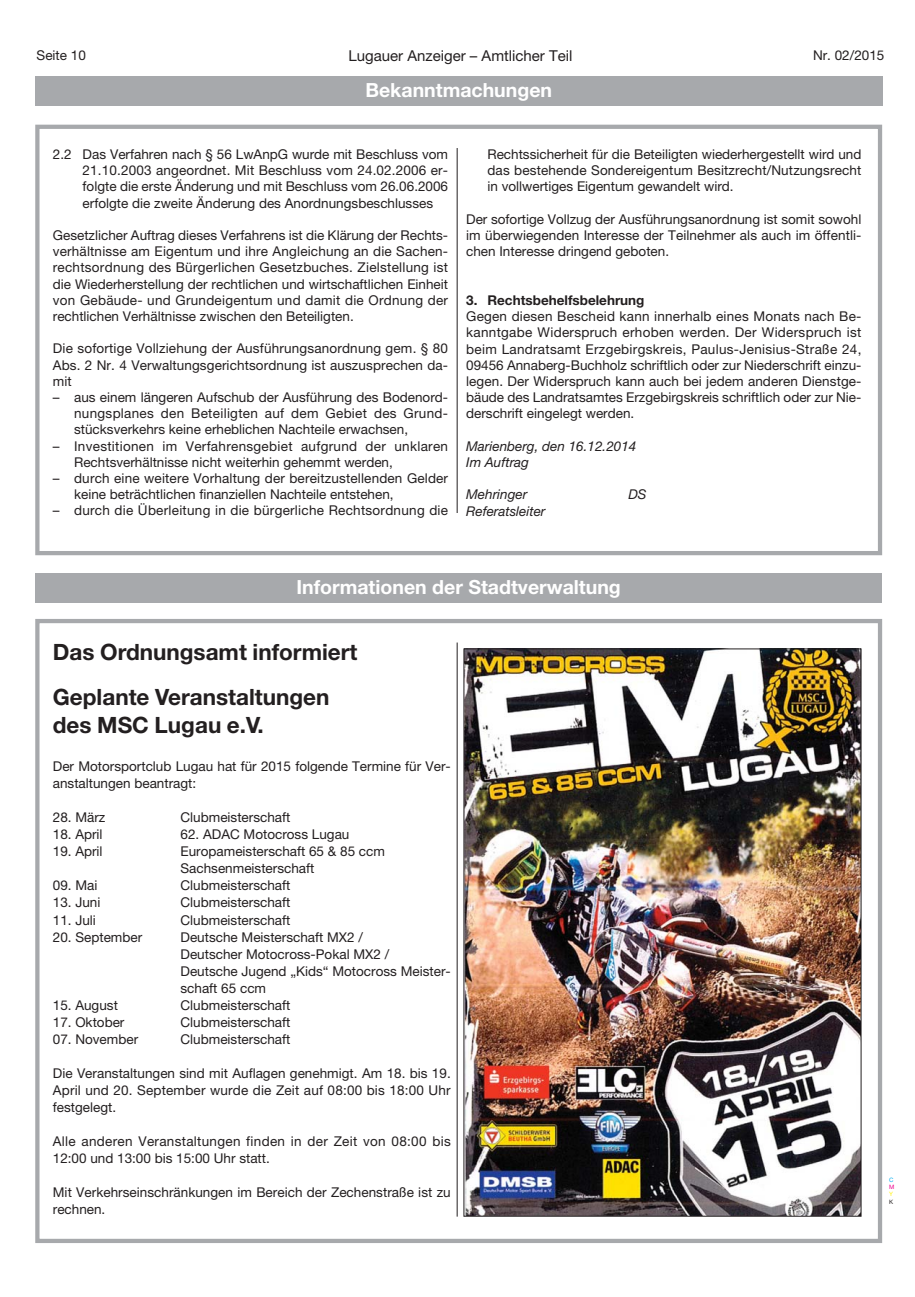
<style>
.page{position:relative;width:915px;height:1297px;background:#fff}
.page>*{position:absolute;margin:0;border:0;box-sizing:border-box;transform-origin:0 0}
.t1{font:700 22.5px/44.8px "Helvetica Neue";color:#231f20}
.t2{font:700 19.5px "Helvetica Neue";color:#fff}
.t3{font:15px "Helvetica Neue";color:#231f20}
.t4{font:13.5px/16.2px "Helvetica Neue";color:#231f20;text-align:justify}
.t5{font:13.5px/16.2px "Helvetica Neue";letter-spacing:.02em;color:#231f20}
.t6{font:italic 13.5px/16.2px "Helvetica Neue";color:#231f20}
.t7{font:700 13.5px "Helvetica Neue";color:#231f20}
.t8{font:6px "Helvetica Neue";color:#00adef}
.t9{font:6px "Helvetica Neue";color:#ec008c}
.t10{font:6px "Helvetica Neue";color:#fff200}
.t11{font:6px "Helvetica Neue";color:#231f20}
</style>
<div class="page">
<div style="left:35px;top:76px;width:846px;height:30px;background:#a7a9ac"></div>
<div style="left:35px;top:125px;width:846px;height:430px;border:4px solid #a7a9ac"></div>
<hr style="left:456px;top:148px;width:1px;height:365px;background:#231f20">
<div style="left:35px;top:573px;width:846px;height:30px;background:#a7a9ac"></div>
<div style="left:35px;top:619px;width:846px;height:624px;border:4px solid #a7a9ac"></div>
<img style="left:465px;top:650px;width:394px;height:564px">
<hr style="left:456px;top:642px;width:1px;height:574px;background:#231f20">
<p class="t4" style="left:37px;top:48px;width:51px">Seite 10</p>
<p class="t3" style="left:348px;top:50px;width:225px">Lugauer Anzeiger – Amtlicher Teil</p>
<p class="t4" style="left:812px;top:48px;width:73px">Nr. 02/2015</p>
<h2 class="t2" style="left:365px;top:83px;width:188px">Bekanntmachungen</h2>
<p class="t4" style="left:83px;top:147px;width:367px;text-indent:-30px">2.2 Das Verfahren nach § 56 LwAnpG wurde mit Beschluss vom 21.10.2003 angeordnet. Mit Beschluss vom 24.02.2006 er&shy;folgte die erste Änderung und mit Beschluss vom 26.06.2006 erfolgte die zweite Änderung des Anordnungsbeschlusses</p>
<p class="t4" style="left:53px;top:228px;width:396px">Gesetzlicher Auftrag dieses Verfahrens ist die Klärung der Rechts&shy;verhältnisse am Eigentum und ihre Angleichung an die Sachen&shy;rechtsordnung des Bürgerlichen Gesetzbuches. Zielstellung ist die Wiederherstellung der rechtlichen und wirtschaftlichen Einheit von Gebäude- und Grundeigentum und damit die Ordnung der rechtlichen Verhältnisse zwischen den Beteiligten.</p>
<p class="t4" style="left:53px;top:342px;width:396px">Die sofortige Vollziehung der Ausführungsanordnung gem. § 80<br>Abs. 2 Nr. 4 Verwaltungsgerichtsordnung ist auszusprechen da&shy;mit</p>
<p class="t4" style="left:74px;top:390px;width:375px;text-indent:-21px">– aus einem längeren Aufschub der Ausführung des Bodenord&shy;nungsplanes den Beteiligten auf dem Gebiet des Grund&shy;stücksverkehrs keine erheblichen Nachteile erwachsen,</p>
<p class="t5" style="left:74px;top:439px;width:375px;text-indent:-21px">– Investitionen im Verfahrensgebiet aufgrund der unklaren<br>Rechtsverhältnisse nicht weiterhin gehemmt werden,</p>
<p class="t4" style="left:74px;top:471px;width:375px;text-indent:-21px">– durch eine weitere Vorhaltung der bereitzustellenden Gelder keine beträchtlichen finanziellen Nachteile entstehen,</p>
<p class="t5" style="left:53px;top:504px;width:396px">– durch die Überleitung in die bürgerliche Rechtsordnung die</p>
<p class="t4" style="left:487px;top:147px;width:375px">Rechtssicherheit für die Beteiligten wiederhergestellt wird und das bestehende Sondereigentum Besitzrecht/Nutzungsrecht in vollwertiges Eigentum gewandelt wird.</p>
<p class="t4" style="left:466px;top:212px;width:396px">Der sofortige Vollzug der Ausführungsanordnung ist somit sowohl im überwiegenden Interesse der Teilnehmer als auch im öffentli&shy;chen Interesse dringend geboten.</p>
<p class="t7" style="left:466px;top:295px;width:180px">3. Rechtsbehelfsbelehrung</p>
<p class="t4" style="left:466px;top:310px;width:396px">Gegen diesen Bescheid kann innerhalb eines Monats nach Be&shy;kanntgabe Widerspruch erhoben werden. Der Widerspruch ist beim Landratsamt Erzgebirgskreis, Paulus-Jenisius-Straße 24, 09456 Annaberg-Buchholz schriftlich oder zur Niederschrift einzu&shy;legen. Der Widerspruch kann auch bei jedem anderen Dienstge&shy;bäude des Landratsamtes Erzgebirgskreis schriftlich oder zur Nie&shy;derschrift eingelegt werden.</p>
<p class="t6" style="left:466px;top:439px;width:172px">Marienberg, den 16.12.2014<br>Im Auftrag</p>
<p class="t6" style="left:466px;top:488px;width:62px">Mehringer</p>
<p class="t6" style="left:628px;top:488px;width:20px">DS</p>
<p class="t6" style="left:466px;top:504px;width:81px">Referatsleiter</p>
<h2 class="t2" style="left:296px;top:580px;width:326px">Informationen der Stadtverwaltung</h2>
<h1 class="t1" style="left:53px;top:632px;width:306px">Das Ordnungsamt informiert<br>Geplante Veranstaltungen</h1>
<h1 class="t1" style="left:53px;top:704px;width:212px">des MSC Lugau e.V.</h1>
<p class="t4" style="left:53px;top:759px;width:399px;line-height:17px">Der Motorsportclub Lugau hat für 2015 folgende Termine für Ver&shy;anstaltungen beantragt:</p>
<p class="t4" style="left:53px;top:811px;width:54px">28. März</p>
<p class="t4" style="left:180px;top:811px;width:111px">Clubmeisterschaft</p>
<p class="t4" style="left:53px;top:828px;width:51px">18. April</p>
<p class="t4" style="left:180px;top:828px;width:170px">62. ADAC Motocross Lugau</p>
<p class="t4" style="left:53px;top:845px;width:51px">19. April</p>
<p class="t4" style="left:180px;top:844px;width:206px;line-height:17px">Europameisterschaft 65 &amp; 85 ccm<br>Sachsenmeisterschaft</p>
<p class="t4" style="left:53px;top:879px;width:46px">09. Mai</p>
<p class="t4" style="left:180px;top:879px;width:111px">Clubmeisterschaft</p>
<p class="t4" style="left:53px;top:896px;width:49px">13. Juni</p>
<p class="t4" style="left:180px;top:896px;width:111px">Clubmeisterschaft</p>
<p class="t4" style="left:53px;top:913px;width:45px">11. Juli</p>
<p class="t4" style="left:180px;top:913px;width:111px">Clubmeisterschaft</p>
<p class="t4" style="left:53px;top:930px;width:91px">20. September</p>
<p class="t4" style="left:180px;top:929px;width:272px;line-height:17px;text-align:left">Deutsche Meisterschaft MX2 /<br>Deutscher Motocross-Pokal MX2 /<br>Deutsche Jugend „Kids“ Motocross Meister&shy;schaft 65 ccm</p>
<p class="t4" style="left:53px;top:998px;width:67px">15. August</p>
<p class="t4" style="left:180px;top:998px;width:111px">Clubmeisterschaft</p>
<p class="t4" style="left:53px;top:1015px;width:73px">17. Oktober</p>
<p class="t4" style="left:180px;top:1015px;width:111px">Clubmeisterschaft</p>
<p class="t4" style="left:53px;top:1032px;width:87px">07. November</p>
<p class="t4" style="left:180px;top:1032px;width:111px">Clubmeisterschaft</p>
<p class="t4" style="left:53px;top:1066px;width:399px;line-height:17px">Die Veranstaltungen sind mit Auflagen genehmigt. Am 18. bis 19.<br>April und 20. September wurde die Zeit auf 08:00 bis 18:00 Uhr festgelegt.</p>
<p class="t5" style="left:53px;top:1134px;width:399px;line-height:17px">Alle anderen Veranstaltungen finden in der Zeit von 08:00 bis<br>12:00 und 13:00 bis 15:00 Uhr statt.</p>
<p class="t4" style="left:53px;top:1185px;width:399px;line-height:17px">Mit Verkehrseinschränkungen im Bereich der Zechenstraße ist zu rechnen.</p>
<p class="t8" style="left:888px;top:1178px;width:6px">C</p>
<p class="t9" style="left:888px;top:1185px;width:7px">M</p>
<p class="t10" style="left:888px;top:1192px;width:5px">Y</p>
<p class="t11" style="left:888px;top:1199px;width:6px">K</p>
</div>
